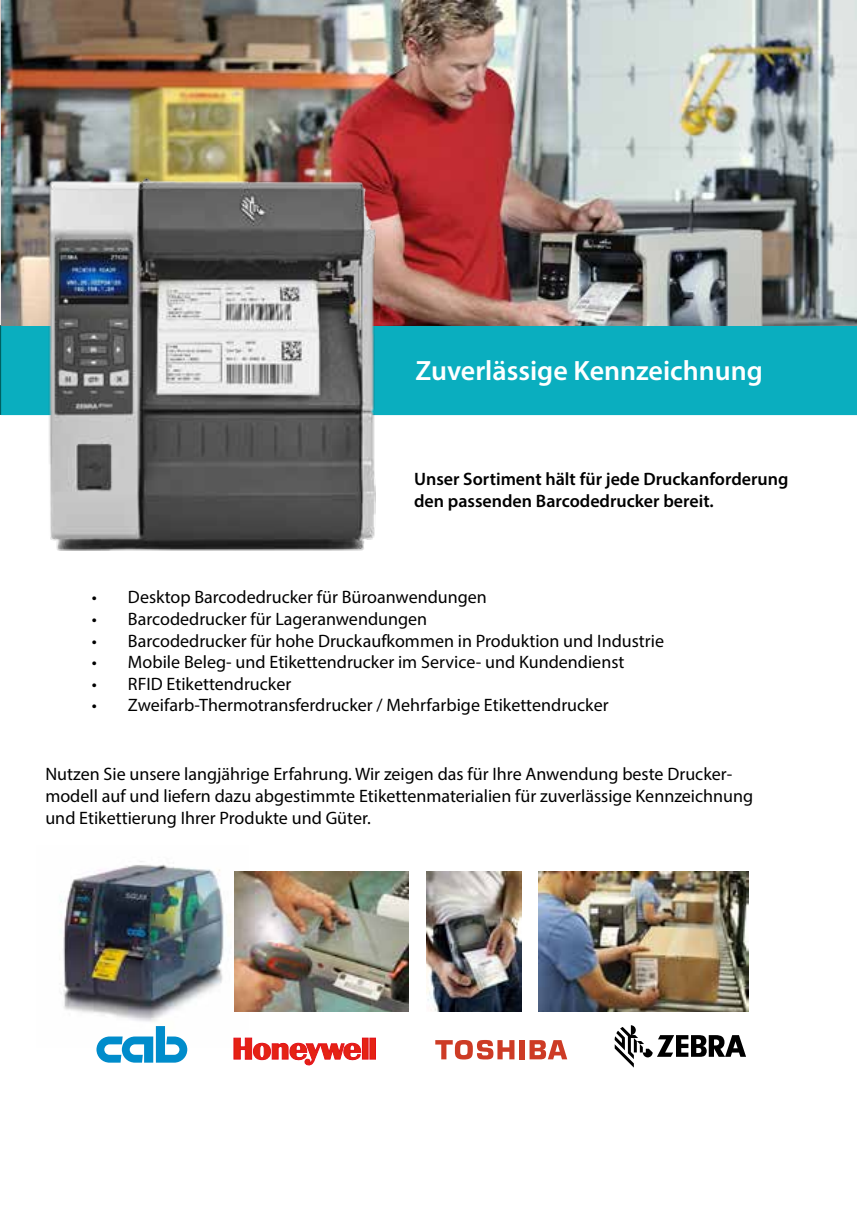
<style>
.page{position:relative;width:857px;height:1225px;background:#fff}
.page>*{position:absolute;margin:0;border:0;box-sizing:border-box;transform-origin:0 0}
.t1{font:600 28px "Myriad Pro";color:#fff}
.t2{font:18px/21.6px "Myriad Pro";color:#000}
.t3{font:600 18px/21.6px "Myriad Pro";color:#000}
</style>
<div class="page">
<img style="left:0;top:0;width:1px;height:110px">
<img style="left:0;top:110px;width:1px;height:25px">
<div style="left:516px;top:325px;width:340px;height:90px;background:#0aaebf"></div>
<img style="left:1px;top:0;width:855px;height:325px">
<img style="left:60px;top:861px;width:189px;height:161px">
<img style="left:426px;top:872px;width:94px;height:139px">
<img style="left:234px;top:872px;width:174px;height:139px">
<img style="left:538px;top:872px;width:209px;height:139px">
<svg style="left:96px;top:1026px;width:91px;height:36px"></svg>
<svg style="left:233px;top:1037px;width:128px;height:28px"></svg>
<div style="left:362px;top:1038px;width:6px;height:21px;background:#e42313"></div>
<div style="left:362px;top:1038px;width:6px;height:21px;border:1px solid #e40f1a"></div>
<div style="left:369px;top:1038px;width:6px;height:21px;background:#e42313"></div>
<div style="left:369px;top:1038px;width:6px;height:21px;border:1px solid #e40f1a"></div>
<svg style="left:614px;top:1025px;width:131px;height:42px"></svg>
<svg style="left:435px;top:1040px;width:79px;height:19px"></svg>
<div style="left:519px;top:1040px;width:5px;height:19px;background:#cd3b25"></div>
<svg style="left:529px;top:1040px;width:38px;height:19px"></svg>
<img style="left:0;top:135px;width:516px;height:416px">
<h1 class="t1" style="left:415px;top:352px;width:349px">Zuverlässige Kennzeichnung</h1>
<p class="t3" style="left:414px;top:468px;width:376px">Unser Sortiment hält für jede Druckanforderung den passenden Barcodedrucker bereit.</p>
<p class="t2" style="left:92px;top:586px;width:396px">• Desktop Barcodedrucker für Büroanwendungen</p>
<p class="t2" style="left:92px;top:608px;width:336px">• Barcodedrucker für Lageranwendungen</p>
<p class="t2" style="left:92px;top:629px;width:573px">• Barcodedrucker für hohe Druckaufkommen in Produktion und Industrie</p>
<p class="t2" style="left:92px;top:651px;width:533px">• Mobile Beleg- und Etikettendrucker im Service- und Kundendienst</p>
<p class="t2" style="left:92px;top:673px;width:201px">• RFID Etikettendrucker</p>
<p class="t2" style="left:92px;top:694px;width:518px">• Zweifarb-Thermotransferdrucker / Mehrfarbige Etikettendrucker</p>
<p class="t2" style="left:45px;top:763px;width:709px">Nutzen Sie unsere langjährige Erfahrung. Wir zeigen das für Ihre Anwendung beste Drucker&shy;modell auf und liefern dazu abgestimmte Etikettenmaterialien für zuverlässige Kennzeichnung und Etikettierung Ihrer Produkte und Güter.</p>
</div>
